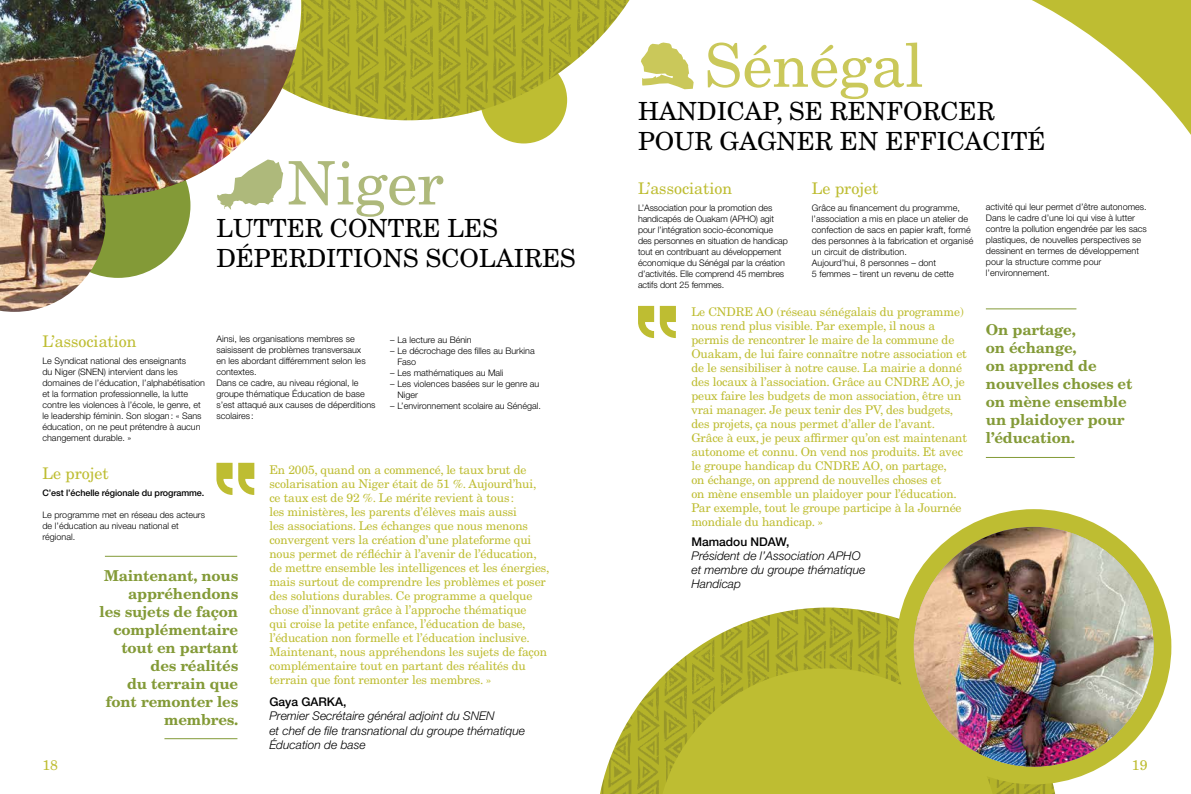
<style>
.page{position:relative;width:1191px;height:794px;background:#fff}
.page>*{position:absolute;margin:0;border:0;box-sizing:border-box;transform-origin:0 0}
.t1{font:60px "New Century Schlbk LT Std";color:#cac85a}
.t2{font:60px "New Century Schlbk LT Std";color:#aeb97b}
.t3{font:25px/30px "New Century Schlbk LT Std";color:#000}
.t4{font:16px "New Century Schlbk LT Std";color:#bebd32}
.t5{font:700 15px/18px "New Century Schlbk LT Std";letter-spacing:-.01em;color:#839a37;text-align:right}
.t6{font:14px "New Century Schlbk LT Std";color:#bebd32}
.t7{font:12px/14px "New Century Schlbk LT Std";letter-spacing:-.01em;color:#bebd32}
.t8{font:italic 300 12px/14px "Helvetica Neue LT Std";color:#000}
.t9{font:500 12px "Helvetica Neue LT Std";color:#000}
.t10{font:300 9px/11px "Helvetica Neue LT Std";color:#000}
.t11{font:500 9px "Helvetica Neue LT Std";letter-spacing:-.01em;color:#000}
</style>
<div class="page">
<svg style="left:684px;top:0;width:507px;height:135px"></svg>
<img style="left:600px;top:607px;width:455px;height:187px">
<svg style="left:638px;top:306px;width:16px;height:32px"></svg>
<svg style="left:660px;top:306px;width:16px;height:32px"></svg>
<svg style="left:216px;top:463px;width:16px;height:32px"></svg>
<svg style="left:238px;top:463px;width:16px;height:32px"></svg>
<hr style="left:105px;top:556px;width:132px;height:1px;background:#839a37">
<hr style="left:164px;top:738px;width:73px;height:1px;background:#839a37">
<hr style="left:986px;top:308px;width:90px;height:1px;background:#839a37">
<hr style="left:986px;top:457px;width:88px;height:1px;background:#839a37">
<svg style="left:672px;top:43px;width:21px;height:46px"></svg>
<svg style="left:656px;top:668px;width:342px;height:126px;background:#bab930"></svg>
<div style="left:896px;top:509px;width:275px;height:275px;background:#bebd32;border-radius:50%"></div>
<img style="left:913px;top:527px;width:240px;height:239px;border-radius:120px">
<div style="left:480px;top:57px;width:87px;height:86px;background:#bebd32;border-radius:50%"></div>
<svg style="left:629px;top:0;width:43px;height:86px"></svg>
<img style="left:301px;top:0;width:328px;height:120px">
<img style="left:0;top:0;width:301px;height:312px">
<h1 class="t2" style="left:287px;top:146px;width:158px">Niger</h1>
<h2 class="t3" style="left:216px;top:213px;width:361px">LUTTER CONTRE LES<br>DÉPERDITIONS SCOLAIRES</h2>
<p class="t10" style="left:216px;top:333px;width:161px">Ainsi, les organisations membres se saisissent de problèmes transversaux<br>en les abordant différemment selon les contextes.<br>Dans ce cadre, au niveau régional, le groupe thématique Éducation de base s’est attaqué aux causes de déperditions scolaires :</p>
<h3 class="t4" style="left:42px;top:332px;width:96px">L’association</h3>
<p class="t10" style="left:42px;top:355px;width:164px">Le Syndicat national des enseignants<br>du Niger (SNEN) intervient dans les domaines de l’éducation, l’alphabétisation et la formation professionnelle, la lutte contre les violences à l’école, le genre, et le leadership féminin. Son slogan: « Sans éducation, on ne peut prétendre à aucun changement durable. »</p>
<h3 class="t4" style="left:42px;top:463px;width:68px">Le projet</h3>
<p class="t11" style="left:42px;top:487px;width:163px">C’est l’échelle régionale du programme.</p>
<p class="t10" style="left:42px;top:508px;width:164px">Le programme met en réseau des acteurs de l’éducation au niveau national et régional.</p>
<p class="t10" style="left:390px;top:334px;width:83px">– La lecture au Bénin</p>
<p class="t10" style="left:397px;top:345px;width:139px;text-indent:-7px">– Le décrochage des filles au Burkina<br>Faso</p>
<p class="t10" style="left:390px;top:367px;width:115px">– Les mathématiques au Mali</p>
<p class="t10" style="left:397px;top:378px;width:144px;text-indent:-7px">– Les violences basées sur le genre au<br>Niger</p>
<p class="t10" style="left:390px;top:400px;width:152px">– L’environnement scolaire au Sénégal.</p>
<p class="t7" style="left:269px;top:462px;width:281px">En 2005, quand on a commencé, le taux brut de scolarisation au Niger était de 51 %. Aujourd’hui, ce taux est de 92 %. Le mérite revient à tous:<br>les ministères, les parents d’élèves mais aussi<br>les associations. Les échanges que nous menons convergent vers la création d’une plateforme qui nous permet de réfléchir à l’avenir de l’éducation, de mettre ensemble les intelligences et les énergies, mais surtout de comprendre les problèmes et poser des solutions durables. Ce programme a quelque chose d’innovant grâce à l’approche thématique<br>qui croise la petite enfance, l’éducation de base, l’éducation non formelle et l’éducation inclusive.<br>Maintenant, nous appréhendons les sujets de façon complémentaire tout en partant des réalités du terrain que font remonter les membres. »</p>
<h3 class="t9" style="left:269px;top:695px;width:79px">Gaya GARKA,</h3>
<h3 class="t8" style="left:269px;top:709px;width:257px">Premier Secrétaire général adjoint du SNEN<br>et chef de file transnational du groupe thématique<br>Éducation de base</h3>
<h3 class="t5" style="left:100px;top:566px;width:140px">Maintenant, nous appréhendons<br>les sujets de façon complémentaire tout en partant des réalités<br>du terrain que font remonter les membres.</h3>
<h1 class="t1" style="left:705px;top:29px;width:220px">Sénégal</h1>
<h2 class="t3" style="left:638px;top:96px;width:409px">HANDICAP, SE RENFORCER<br>POUR GAGNER EN EFFICACITÉ</h2>
<h3 class="t4" style="left:638px;top:179px;width:96px">L’association</h3>
<p class="t10" style="left:638px;top:202px;width:151px">L’Association pour la promotion des handicapés de Ouakam (APHO) agit pour l’intégration socio-économique des personnes en situation de handicap tout en contribuant au développement économique du Sénégal par la création d’activités. Elle comprend 45 membres actifs dont 25 femmes.</p>
<h3 class="t4" style="left:812px;top:179px;width:68px">Le projet</h3>
<p class="t10" style="left:812px;top:202px;width:163px">Grâce au financement du programme, l’association a mis en place un atelier de confection de sacs en papier kraft, formé des personnes à la fabrication et organisé un circuit de distribution.<br>Aujourd’hui, 8 personnes – dont<br>5 femmes – tirent un revenu de cette</p>
<p class="t7" style="left:691px;top:304px;width:277px">Le CNDRE AO (réseau sénégalais du programme) nous rend plus visible. Par exemple, il nous a permis de rencontrer le maire de la commune de Ouakam, de lui faire connaître notre association et de le sensibiliser à notre cause. La mairie a donné des locaux à l’association. Grâce au CNDRE AO, je peux faire les budgets de mon association, être un vrai manager. Je peux tenir des PV, des budgets, des projets, ça nous permet d’aller de l’avant.<br>Grâce à eux, je peux affirmer qu’on est maintenant autonome et connu. On vend nos produits. Et avec le groupe handicap du CNDRE AO, on partage,<br>on échange, on apprend de nouvelles choses et<br>on mène ensemble un plaidoyer pour l’éducation.<br>Par exemple, tout le groupe participe à la Journée mondiale du handicap. »</p>
<h3 class="t9" style="left:691px;top:534px;width:99px">Mamadou NDAW,</h3>
<h3 class="t8" style="left:691px;top:548px;width:176px">Président de l’Association APHO et membre du groupe thématique<br>Handicap</h3>
<p class="t10" style="left:986px;top:201px;width:162px">activité qui leur permet d’être autonomes.<br>Dans le cadre d’une loi qui vise à lutter contre la pollution engendrée par les sacs plastiques, de nouvelles perspectives se dessinent en termes de développement pour la structure comme pour l’environnement.</p>
<h3 class="t5" style="left:986px;top:320px;width:148px;text-align:left">On partage,<br>on échange,<br>on apprend de nouvelles choses et on mène ensemble un plaidoyer pour l’éducation.</h3>
<h3 class="t6" style="left:43px;top:756px;width:17px">18</h3>
<h3 class="t6" style="left:1132px;top:756px;width:17px">19</h3>
</div>
